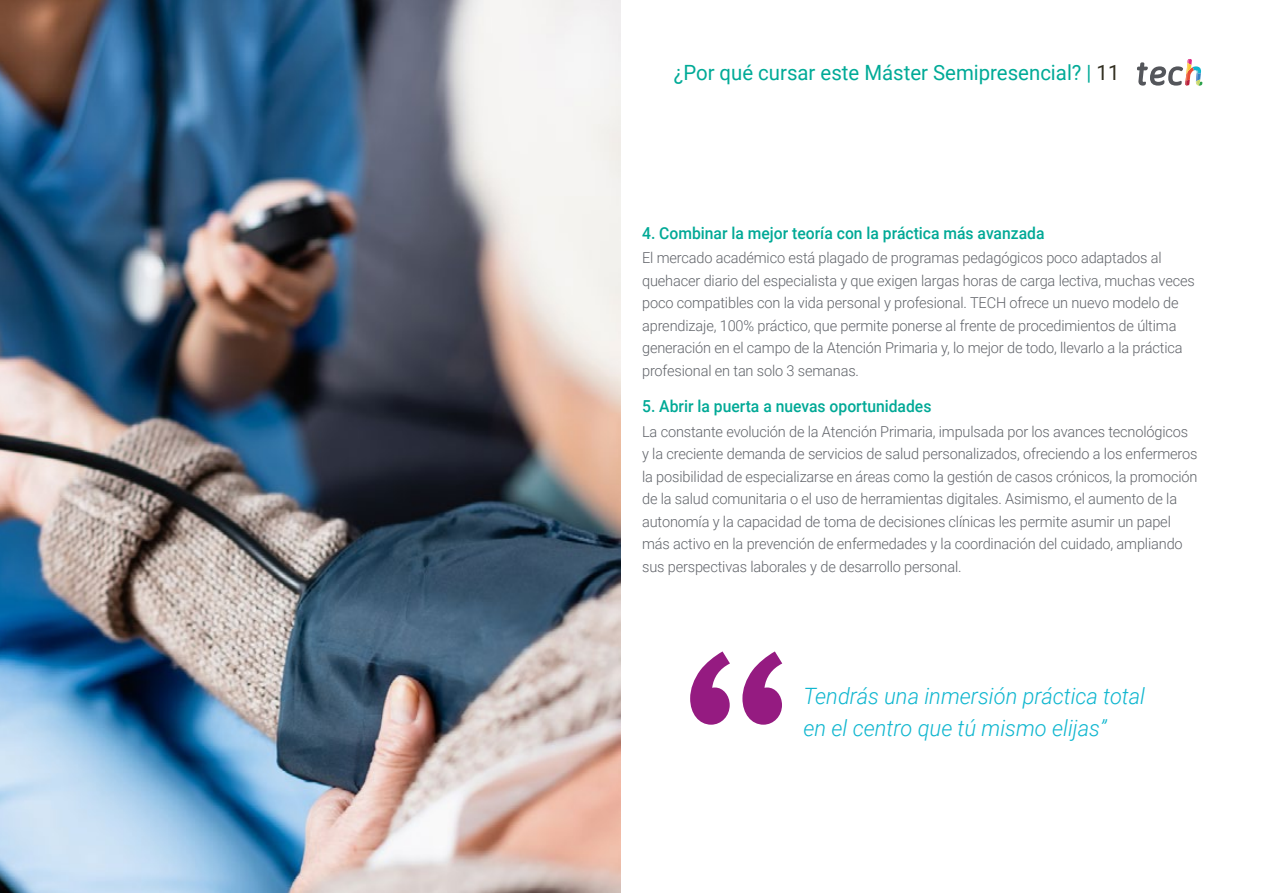
<style>
.page{position:relative;width:1263px;height:893px;background:#fff}
.page>*{position:absolute;margin:0;border:0;box-sizing:border-box;transform-origin:0 0}
.t1{font:italic 300 22.5px/31.5px "Roboto";color:#0fb6cf}
.t2{font:21px "Roboto";color:#00aa97}
.t3{font:500 16.5px "Roboto";color:#00a996;scale:.95 1}
.t4{font:300 15px/22.5px "Roboto";letter-spacing:-.01em;color:#61646a}
.s1{color:#312e20}
</style>
<div class="page">
<svg style="left:1137px;top:59px;width:65px;height:27px"></svg>
<img style="left:0;top:0;width:621px;height:893px">
<svg style="left:690px;top:651px;width:92px;height:74px"></svg>
<h2 class="t2" style="left:674px;top:57px;width:447px">¿Por qué cursar este Máster Semipresencial? | <span class="s1">11</span></h2>
<p class="t3" style="left:642px;top:221px;width:425px">4. Combinar la mejor teoría con la práctica más avanzada</p>
<p class="t4" style="left:642px;top:246px;width:554px">El mercado académico está plagado de programas pedagógicos poco adaptados al quehacer diario del especialista y que exigen largas horas de carga lectiva, muchas veces poco compatibles con la vida personal y profesional. TECH ofrece un nuevo modelo de aprendizaje, 100% práctico, que permite ponerse al frente de procedimientos de última generación en el campo de la Atención Primaria y, lo mejor de todo, llevarlo a la práctica profesional en tan solo 3 semanas.</p>
<p class="t3" style="left:642px;top:395px;width:306px">5. Abrir la puerta a nuevas oportunidades</p>
<p class="t4" style="left:642px;top:420px;width:557px">La constante evolución de la Atención Primaria, impulsada por los avances tecnológicos y la creciente demanda de servicios de salud personalizados, ofreciendo a los enfermeros la posibilidad de especializarse en áreas como la gestión de casos crónicos, la promoción de la salud comunitaria o el uso de herramientas digitales. Asimismo, el aumento de la autonomía y la capacidad de toma de decisiones clínicas les permite asumir un papel más activo en la prevención de enfermedades y la coordinación del cuidado, ampliando sus perspectivas laborales y de desarrollo personal.</p>
<h1 class="t1" style="left:803px;top:680px;width:343px">Tendrás una inmersión práctica total en el centro que tú mismo elijas”</h1>
</div>
